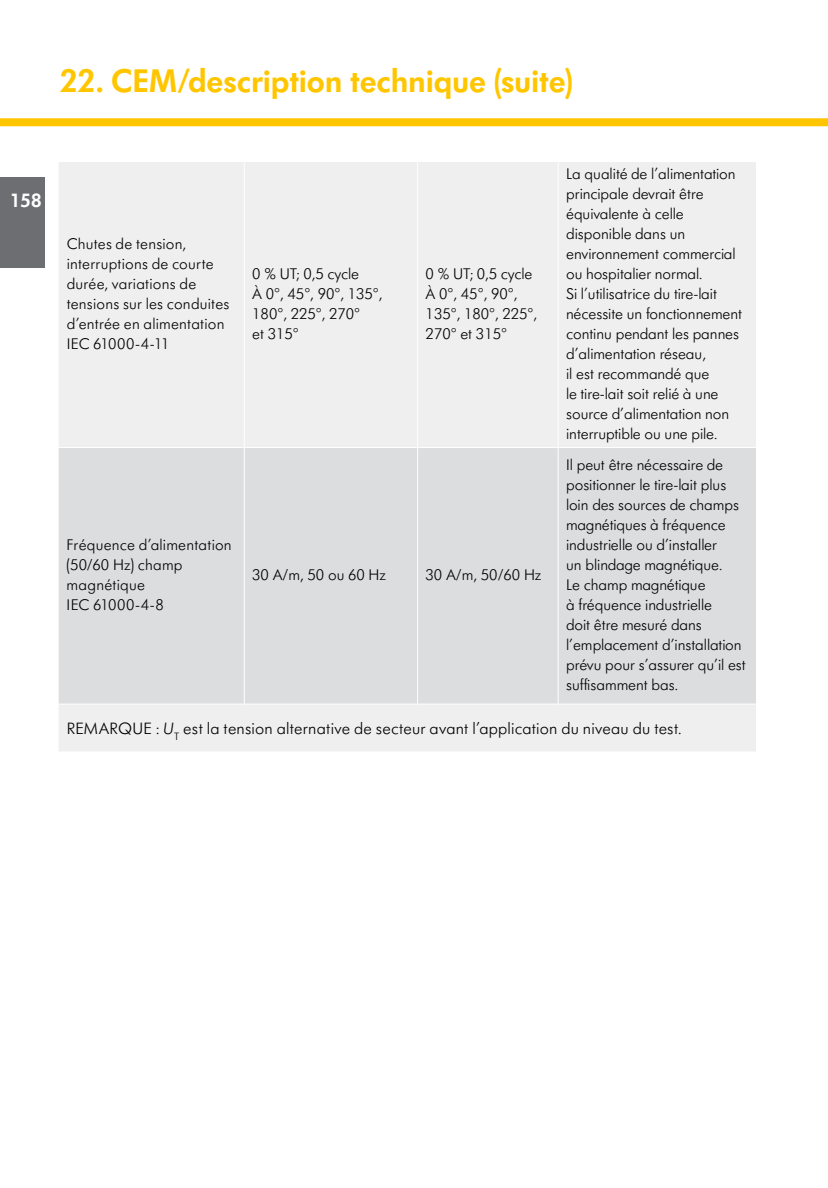
<style>
.page{position:relative;width:828px;height:1188px;background:#fff}
.page>*{position:absolute;margin:0;border:0;box-sizing:border-box;transform-origin:0 0}
.t1{font:600 34px "Futura SB Medela";letter-spacing:-.005em;color:#ffc600}
.t2{font:600 20px "Futura SB Medela";color:#fff}
.t3{font:300 17px "Futura SB Medela";letter-spacing:.01em;color:#000}
.t4{font:300 16px/20px "Futura SB Medela";color:#000}
.s1{font-style:italic}
</style>
<div class="page">
<div style="left:0;top:118px;width:828px;height:8px;background:#ffc600"></div>
<div style="left:0;top:177px;width:45px;height:91px;background:#6d6e71"></div>
<div style="left:59px;top:162px;width:697px;height:589px;background:#efeff0"></div>
<div style="left:59px;top:448px;width:697px;height:256px;background:#dcddde"></div>
<hr style="left:59px;top:447px;width:185px;height:1px;background:#fff">
<hr style="left:244px;top:447px;width:174px;height:1px;background:#fff">
<hr style="left:418px;top:447px;width:140px;height:1px;background:#fff">
<hr style="left:558px;top:447px;width:198px;height:1px;background:#fff">
<hr style="left:59px;top:704px;width:185px;height:1px;background:#fff">
<hr style="left:244px;top:704px;width:174px;height:1px;background:#fff">
<hr style="left:418px;top:704px;width:140px;height:1px;background:#fff">
<hr style="left:558px;top:704px;width:198px;height:1px;background:#fff">
<hr style="left:244px;top:162px;width:1px;height:285px;background:#fff">
<hr style="left:244px;top:448px;width:1px;height:256px;background:#fff">
<hr style="left:417px;top:162px;width:1px;height:285px;background:#fff">
<hr style="left:417px;top:448px;width:1px;height:256px;background:#fff">
<hr style="left:558px;top:162px;width:1px;height:285px;background:#fff">
<hr style="left:558px;top:448px;width:1px;height:256px;background:#fff">
<h1 class="t1" style="left:60px;top:61px;width:515px">22. CEM/description technique (suite)</h1>
<p class="t2" style="left:5px;top:188px;width:33px">158</p>
<p class="t2" style="left:10px;top:188px;width:33px">158</p>
<p class="t4" style="left:67px;top:233px;width:164px">Chutes de tension, interruptions de courte durée, variations de tensions sur les conduites d’entrée en alimentation<br>IEC 61000-4-11</p>
<p class="t4" style="left:252px;top:263px;width:132px">0 % UT; 0,5 cycle<br>À 0°, 45°, 90°, 135°,<br>180°, 225°, 270°<br>et 315°</p>
<p class="t4" style="left:426px;top:263px;width:113px">0 % UT; 0,5 cycle<br>À 0°, 45°, 90°,<br>135°, 180°, 225°,<br>270° et 315°</p>
<p class="t4" style="left:566px;top:163px;width:178px">La qualité de l’alimentation principale devrait être équivalente à celle disponible dans un environnement commercial ou hospitalier normal.<br>Si l’utilisatrice du tire-lait nécessite un fonctionnement continu pendant les pannes d’alimentation réseau,<br>il est recommandé que<br>le tire-lait soit relié à une source d’alimentation non interruptible ou une pile.</p>
<p class="t4" style="left:566px;top:454px;width:181px">Il peut être nécessaire de positionner le tire-lait plus loin des sources de champs magnétiques à fréquence industrielle ou d’installer<br>un blindage magnétique.<br>Le champ magnétique<br>à fréquence industrielle<br>doit être mesuré dans l’emplacement d’installation prévu pour s’assurer qu’il est suffisamment bas.</p>
<p class="t3" style="left:67px;top:718px;width:617px">REMARQUE : <span class="s1">U</span><sub>T</sub> est la tension alternative de secteur avant l’application du niveau du test.</p>
<p class="t4" style="left:67px;top:534px;width:167px">Fréquence d’alimentation (50/60 Hz) champ magnétique<br>IEC 61000-4-8</p>
<p class="t4" style="left:252px;top:564px;width:135px">30 A/m, 50 ou 60 Hz</p>
<p class="t4" style="left:426px;top:564px;width:117px">30 A/m, 50/60 Hz</p>
</div>
